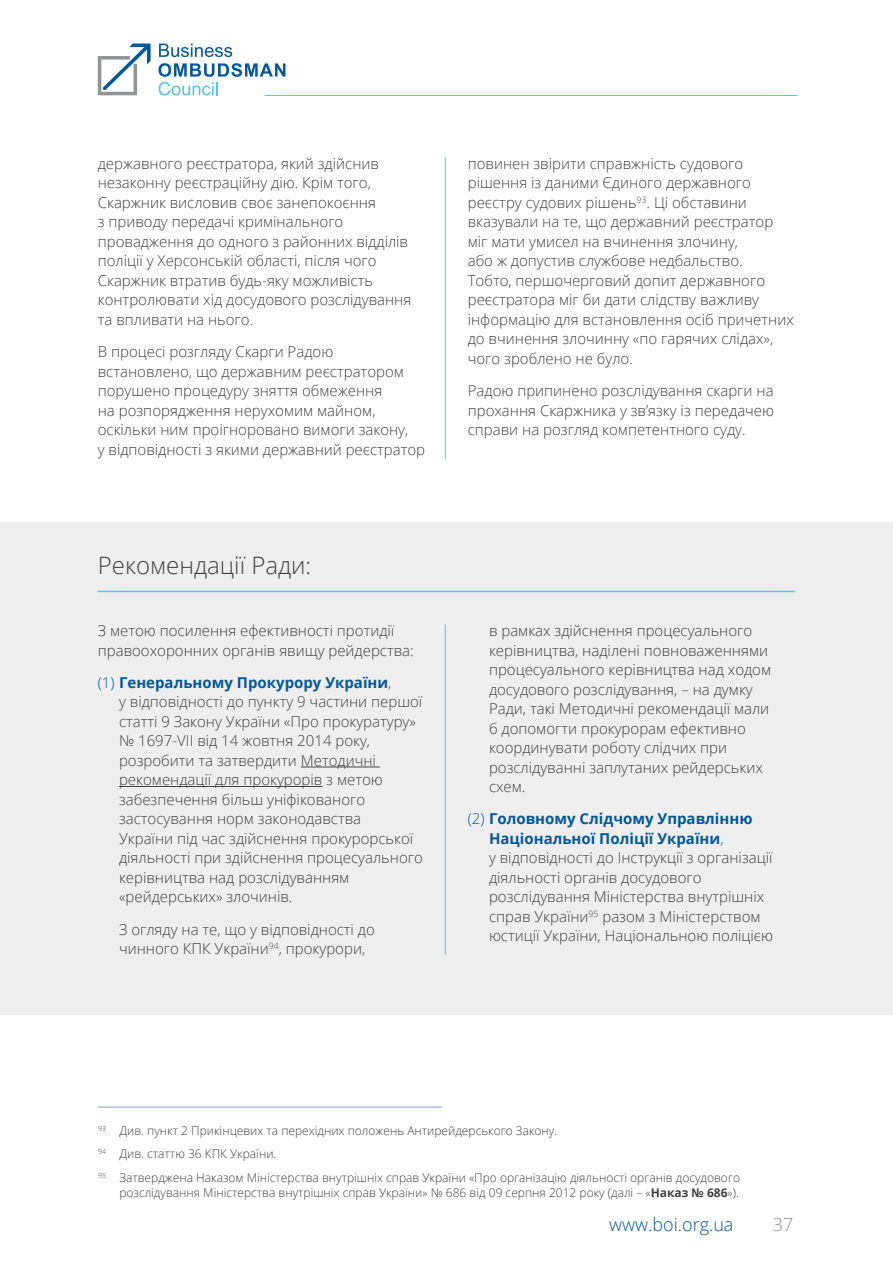
<style>
.page{position:relative;width:893px;height:1263px;background:#fff}
.page>*{position:absolute;margin:0;border:0;box-sizing:border-box;transform-origin:0 0}
.t1{font:300 24px "Open Sans";color:#414042}
.t2{font:300 18px "Open Sans";color:#02589a}
.t3{font:300 18px "Open Sans";color:#929496}
.t4{font:300 15px/19.5px "Open Sans";color:#414042}
.t5{font:300 12px/23.5px "Open Sans";color:#414042}
.s1{color:#02589a}
.s2{font-weight:700;color:#02589a}
.s3{font-weight:700}
</style>
<div class="page">
<hr style="left:265px;top:95px;width:532px;height:1px;background:#5ac1ee">
<svg style="left:159px;top:44px;width:73px;height:13px"></svg>
<svg style="left:158px;top:63px;width:127px;height:33px"></svg>
<svg style="left:98px;top:44px;width:53px;height:51px"></svg>
<hr style="left:98px;top:1107px;width:344px;height:1px;background:#8797c2">
<div style="left:0;top:522px;width:893px;height:492px;background:#efeeee"></div>
<hr style="left:301px;top:766px;width:79px;height:1px;background:#414042">
<hr style="left:119px;top:786px;width:203px;height:1px;background:#414042">
<hr style="left:98px;top:591px;width:697px;height:1px;background:#5ac1ee">
<hr style="left:445px;top:157px;width:1px;height:302px;background:#5ac1ee">
<hr style="left:445px;top:625px;width:1px;height:330px;background:#5ac1ee">
<p class="t4" style="left:98px;top:153px;width:315px">державного реєстратора, який здійснив незаконну реєстраційну дію. Крім того, Скаржник висловив своє занепокоєння<br>з приводу передачі кримінального провадження до одного з районних відділів поліції у Херсонській області, після чого Скаржник втратив будь-яку можливість контролювати хід досудового розслідування та впливати на нього.</p>
<p class="t4" style="left:98px;top:341px;width:329px">В процесі розгляду Скарги Радою встановлено, що державним реєстратором порушено процедуру зняття обмеження<br>на розпорядження нерухомим майном, оскільки ним проігноровано вимоги закону,<br>у відповідності з якими державний реєстратор</p>
<h1 class="t1" style="left:98px;top:549px;width:215px">Рекомендації Ради:</h1>
<p class="t4" style="left:98px;top:620px;width:317px">З метою посилення ефективності протидії правоохоронних органів явищу рейдерства:</p>
<p class="t4" style="left:119px;top:672px;width:305px;text-indent:-21px"><span class="s1">(1)</span> <span class="s2">Генеральному Прокурору України</span>,<br>у відповідності до пункту 9 частини першої статті 9 Закону України «Про прокуратуру» № 1697-VII від 14 жовтня 2014 року, розробити та затвердити Методичні рекомендації для прокурорів з метою забезпечення більш уніфікованого застосування норм законодавства<br>України під час здійснення прокурорської діяльності при здійснення процесуального керівництва над розслідуванням «рейдерських» злочинів.</p>
<p class="t4" style="left:119px;top:919px;width:257px">З огляду на те, що у відповідності до чинного КПК України<sup>94</sup>, прокурори,</p>
<p class="t4" style="left:468px;top:153px;width:328px">повинен звірити справжність судового рішення із даними Єдиного державного реєстру судових рішень<sup>93</sup>. Ці обставини вказували на те, що державний реєстратор міг мати умисел на вчинення злочину,<br>або ж допустив службове недбальство.<br>Тобто, першочерговий допит державного реєстратора міг би дати слідству важливу інформацію для встановлення осіб причетних до вчинення злочинну «по гарячих слідах», чого зроблено не було.</p>
<p class="t4" style="left:468px;top:380px;width:308px;text-align:justify">Радою припинено розслідування скарги на прохання Скаржника у зв’язку із передачею справи на розгляд компетентного суду.</p>
<p class="t4" style="left:489px;top:620px;width:284px">в рамках здійснення процесуального керівництва, наділені повноваженнями процесуального керівництва над ходом досудового розслідування, – на думку Ради, такі Методичні рекомендації мали б допомогти прокурорам ефективно координувати роботу слідчих при розслідуванні заплутаних рейдерських схем.</p>
<p class="t4" style="left:489px;top:809px;width:286px;text-indent:-21px"><span class="s1">(2)</span> <span class="s2">Головному Слідчому Управлінню Національної Поліції України</span>,<br>у відповідності до Інструкції з організації діяльності органів досудового розслідування Міністерства внутрішніх справ України<sup>95</sup> разом з Міністерством юстиції України, Національною поліцією</p>
<p class="t5" style="left:98px;top:1118px;width:643px"><sup>93</sup> Див. пункт 2 Прикінцевих та перехідних положень Антирейдерського Закону.<br><sup>94</sup> Див. статтю 36 КПК України.<br><sup>95</sup> Затверджена Наказом Міністерства внутрішніх справ України «Про організацію діяльності органів досудового</p>
<p class="t5" style="left:119px;top:1180px;width:621px">розслідування Міністерства внутрішніх справ України» № 686 від 09 серпня 2012 року (далі – «<span class="s3">Наказ № 686</span>»).</p>
<p class="t2" style="left:609px;top:1212px;width:126px">www.boi.org.ua</p>
<p class="t3" style="left:773px;top:1212px;width:22px">37</p>
</div>
